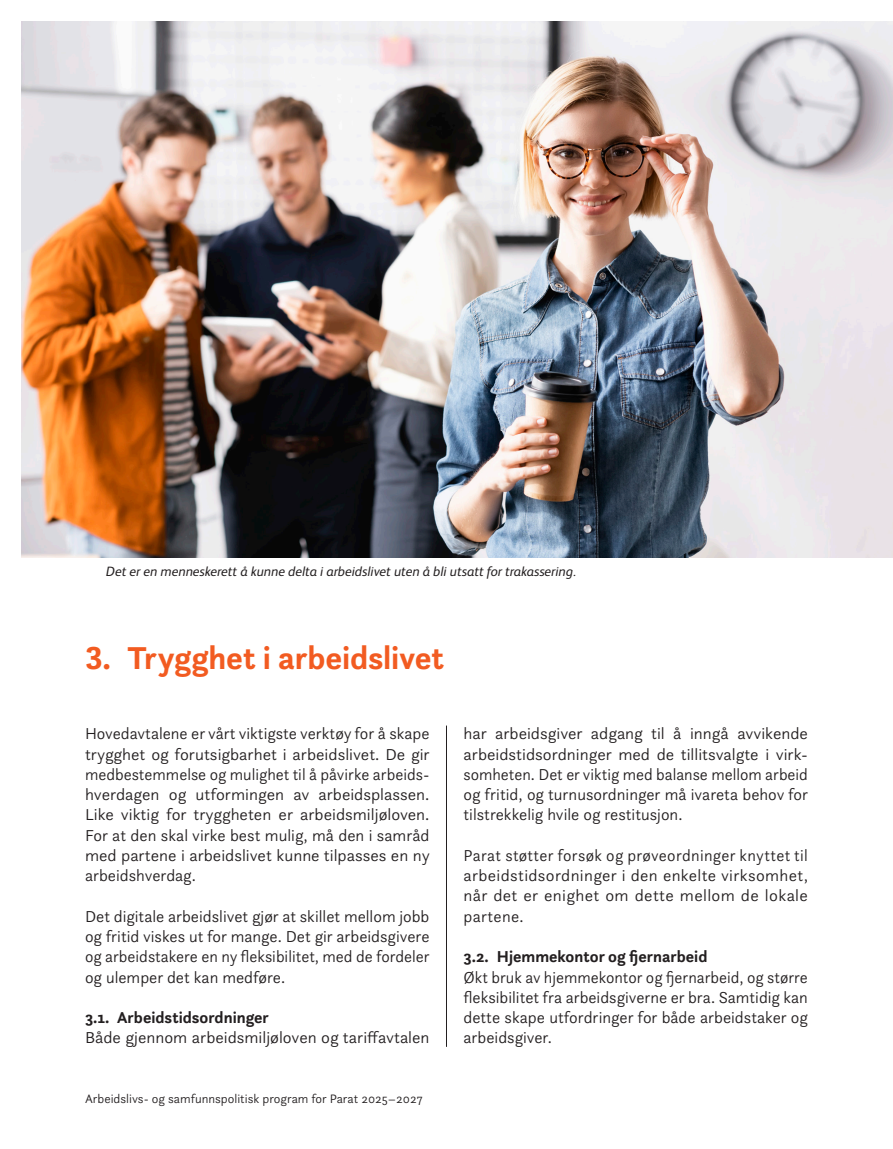
<style>
.page{position:relative;width:893px;height:1149px;background:#fff}
.page>*{position:absolute;margin:0;border:0;box-sizing:border-box;transform-origin:0 0}
.t1{font:700 33px "Questa Sans";letter-spacing:-.005em;color:#f25b21}
.t2{font:300 16.5px/20.2px "Questa Sans";color:#231f20;text-align:justify}
.t3{font:700 16.5px "Questa Sans";color:#231f20}
.t4{font:italic 13.5px "FS Albert";color:#231f20}
.t5{font:300 12.75px "Questa Sans";color:#231f20}
</style>
<div class="page">
<hr style="left:446px;top:725px;width:1px;height:321px;background:#231f20">
<img style="left:21px;top:21px;width:872px;height:536px">
<p class="t4" style="left:106px;top:563px;width:471px">Det er en menneskerett å kunne delta i arbeidslivet uten å bli utsatt for trakassering.</p>
<h1 class="t1" style="left:85px;top:637px;width:361px">3. Trygghet i arbeidslivet</h1>
<p class="t2" style="left:85px;top:723px;width:346px">Hovedavtalene er vårt viktigste verktøy for å skape trygghet og forutsigbarhet i arbeidslivet. De gir medbestemmelse og mulighet til å påvirke arbeids&shy;hverdagen og utformingen av arbeidsplassen.<br>Like viktig for tryggheten er arbeidsmiljøloven.<br>For at den skal virke best mulig, må den i samråd med partene i arbeidslivet kunne tilpasses en ny arbeidshverdag.</p>
<p class="t2" style="left:85px;top:905px;width:346px">Det digitale arbeidslivet gjør at skillet mellom jobb og fritid viskes ut for mange. Det gir arbeidsgivere og arbeidstakere en ny fleksibilitet, med de fordeler og ulemper det kan medføre.</p>
<p class="t3" style="left:85px;top:1006px;width:185px">3.1. Arbeidstidsordninger</p>
<p class="t2" style="left:85px;top:1026px;width:346px">Både gjennom arbeidsmiljøloven og tariffavtalen</p>
<p class="t5" style="left:85px;top:1090px;width:339px">Arbeidslivs- og samfunnspolitisk program for Parat 2025–2027</p>
<p class="t2" style="left:463px;top:723px;width:346px">har arbeidsgiver adgang til å inngå avvikende arbeidstidsordninger med de tillitsvalgte i virk&shy;somheten. Det er viktig med balanse mellom arbeid og fritid, og turnusordninger må ivareta behov for tilstrekkelig hvile og restitusjon.</p>
<p class="t2" style="left:463px;top:844px;width:346px">Parat støtter forsøk og prøveordninger knyttet til arbeidstidsordninger i den enkelte virksomhet, når det er enighet om dette mellom de lokale partene.</p>
<p class="t3" style="left:463px;top:945px;width:245px">3.2. Hjemmekontor og fjernarbeid</p>
<p class="t2" style="left:463px;top:966px;width:346px">Økt bruk av hjemmekontor og fjernarbeid, og større fleksibilitet fra arbeidsgiverne er bra. Samtidig kan dette skape utfordringer for både arbeidstaker og arbeidsgiver.</p>
</div>
